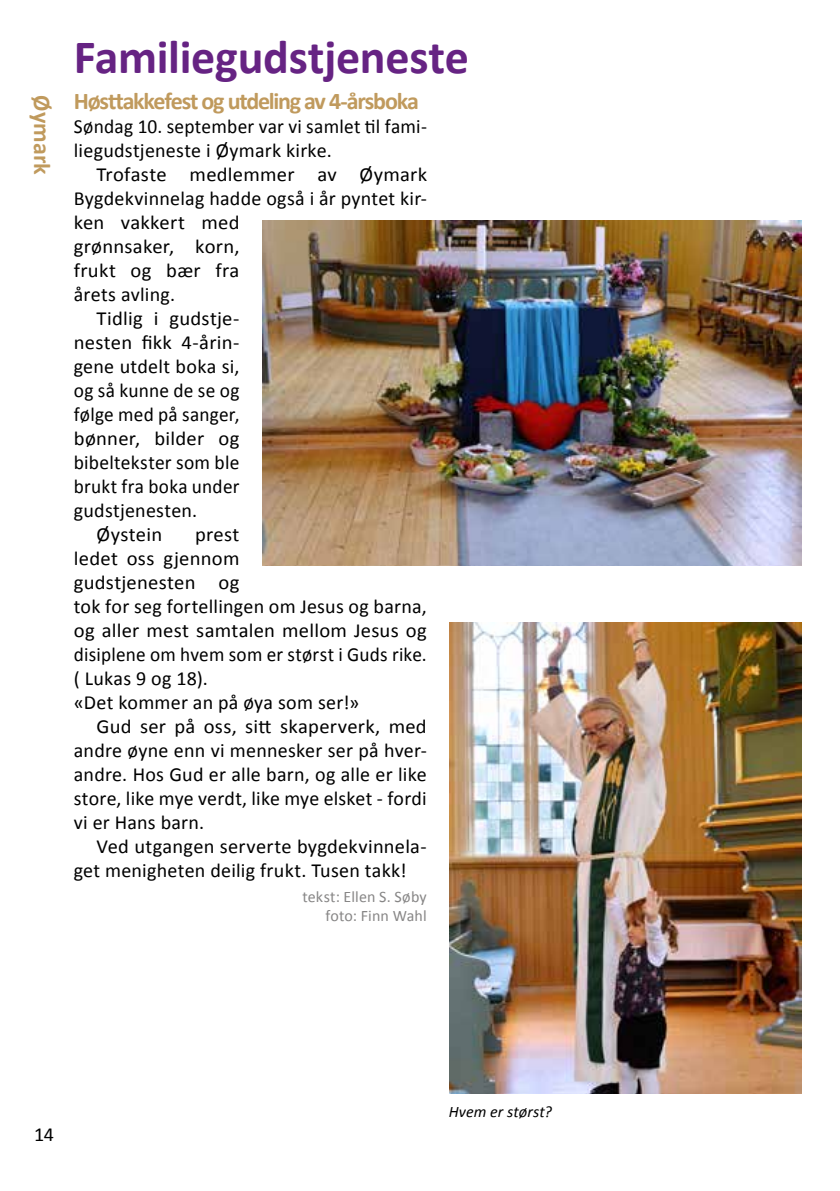
<style>
.page{position:relative;width:840px;height:1191px;background:#fff}
.page>*{position:absolute;margin:0;border:0;box-sizing:border-box;transform-origin:0 0}
.t1{font:700 48px "Calibri";letter-spacing:-.005em;color:#662383}
.t2{font:700 24px "Calibri";letter-spacing:-.05em;color:#c09a5d}
.t3{font:20px/24px "Calibri";letter-spacing:.015em;color:#000}
.t4{font:20px "Calibri";letter-spacing:.015em;color:#000;scale:.96 1}
.t5{font:16px/19.2px "Calibri";letter-spacing:.01em;color:#878686;text-align:right}
.t6{font:italic 16px "Calibri";letter-spacing:.005em;color:#000}
</style>
<div class="page">
<img style="left:262px;top:221px;width:539px;height:344px">
<img style="left:449px;top:622px;width:352px;height:471px">
<p class="t2" style="left:57px;top:95px;width:81px;rotate:90deg">Øymark</p>
<h1 class="t1" style="left:74px;top:26px;width:396px">Familiegudstjeneste</h1>
<p class="t2" style="left:74px;top:86px;width:346px">Høsttakkefest og utdeling av 4-årsboka</p>
<p class="t3" style="left:74px;top:114px;width:354px">Søndag 10. september var vi samlet til fami&shy;liegudstjeneste i Øymark kirke.</p>
<p class="t3" style="left:96px;top:162px;width:332px">Trofaste medlemmer av Øymark</p>
<p class="t3" style="left:74px;top:186px;width:354px">Bygdekvinnelag hadde også i år pyntet kir-</p>
<p class="t3" style="left:74px;top:210px;width:167px">ken vakkert med</p>
<p class="t3" style="left:74px;top:234px;width:167px">grønnsaker, korn,</p>
<p class="t3" style="left:74px;top:258px;width:167px">frukt og bær fra</p>
<p class="t3" style="left:74px;top:282px;width:103px">årets avling.</p>
<p class="t3" style="left:96px;top:306px;width:144px">Tidlig i gudstje-</p>
<p class="t3" style="left:74px;top:330px;width:167px">nesten fikk 4-årin-</p>
<p class="t3" style="left:74px;top:354px;width:167px">gene utdelt boka si,</p>
<p class="t3" style="left:74px;top:378px;width:167px">og så kunne de se og</p>
<p class="t4" style="left:74px;top:402px;width:174px">følge med på sanger,</p>
<p class="t3" style="left:74px;top:426px;width:167px">bønner, bilder og</p>
<p class="t3" style="left:74px;top:450px;width:167px">bibeltekster som ble</p>
<p class="t4" style="left:74px;top:474px;width:174px">brukt fra boka under</p>
<p class="t3" style="left:74px;top:498px;width:125px">gudstjenesten.</p>
<p class="t3" style="left:96px;top:522px;width:67px">Øystein</p>
<p class="t3" style="left:74px;top:522px;width:354px;text-indent:121px">prest<br>ledet oss gjennom<br>gudstjenesten og<br>tok for seg fortellingen om Jesus og barna, og aller mest samtalen mellom Jesus og disiplene om hvem som er størst i Guds rike. ( Lukas 9 og 18).<br>«Det kommer an på øya som ser!»</p>
<p class="t3" style="left:74px;top:714px;width:354px;text-align:justify;text-indent:23px">Gud ser på oss, sitt skaperverk, med andre øyne enn vi mennesker ser på hver&shy;andre. Hos Gud er alle barn, og alle er like store, like mye verdt, like mye elsket - fordi vi er Hans barn.</p>
<p class="t3" style="left:74px;top:834px;width:354px;text-indent:23px">Ved utgangen serverte bygdekvinnela&shy;get menigheten deilig frukt. Tusen takk!</p>
<p class="t5" style="left:302px;top:887px;width:126px">tekst: Ellen S. Søby foto: Finn Wahl</p>
<p class="t3" style="left:34px;top:1122px;width:21px">14</p>
<p class="t6" style="left:448px;top:1100px;width:104px">Hvem er størst?</p>
</div>
